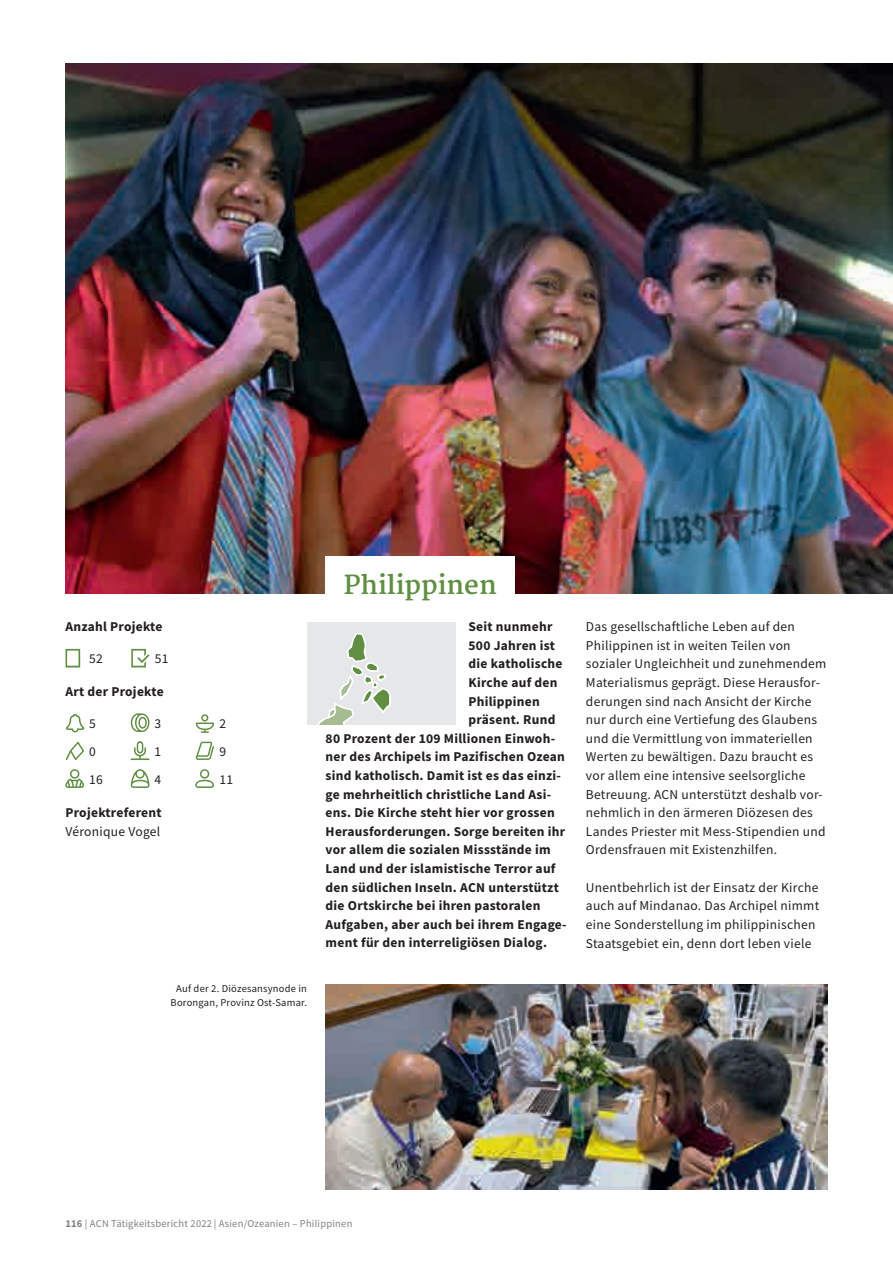
<style>
.page{position:relative;width:893px;height:1263px;background:#fff}
.page>*{position:absolute;margin:0;border:0;box-sizing:border-box;transform-origin:0 0}
.t1{font:700 25.5px "Martel";color:#608e42}
.t2{font:13.5px/18.6px "Source Sans Pro";letter-spacing:.02em;color:#231f20}
.t3{font:700 13.5px "Source Sans Pro";letter-spacing:.02em;color:#231f20}
.t4{font:10.5px "Source Sans Pro";letter-spacing:.02em;color:#808285}
.t5{font:10.5px/13.5px "Source Sans Pro";letter-spacing:.02em;color:#231f20;text-align:center}
.s1{font-weight:700}
</style>
<div class="page">
<img style="left:325px;top:984px;width:503px;height:205px">
<img style="left:65px;top:64px;width:828px;height:530px">
<div style="left:307px;top:622px;width:149px;height:102px;background:#e6e7e9"></div>
<svg style="left:318px;top:633px;width:73px;height:91px"></svg>
<div style="left:326px;top:557px;width:189px;height:54px;background:#fff"></div>
<svg style="left:66px;top:649px;width:14px;height:18px"></svg>
<svg style="left:196px;top:742px;width:18px;height:18px"></svg>
<svg style="left:196px;top:714px;width:18px;height:19px"></svg>
<svg style="left:66px;top:742px;width:18px;height:18px"></svg>
<svg style="left:131px;top:713px;width:18px;height:19px"></svg>
<svg style="left:66px;top:714px;width:18px;height:18px"></svg>
<svg style="left:131px;top:741px;width:18px;height:19px"></svg>
<svg style="left:131px;top:649px;width:18px;height:18px"></svg>
<svg style="left:195px;top:769px;width:19px;height:19px"></svg>
<svg style="left:131px;top:769px;width:18px;height:19px"></svg>
<svg style="left:65px;top:769px;width:19px;height:19px"></svg>
<p class="t3" style="left:65px;top:617px;width:99px">Anzahl Projekte</p>
<p class="t2" style="left:89px;top:649px;width:15px">52</p>
<p class="t2" style="left:155px;top:649px;width:15px">51</p>
<p class="t3" style="left:65px;top:683px;width:100px">Art der Projekte</p>
<p class="t2" style="left:89px;top:714px;width:8px">5</p>
<p class="t2" style="left:155px;top:714px;width:8px">3</p>
<p class="t2" style="left:219px;top:714px;width:8px">2</p>
<p class="t2" style="left:89px;top:737px;width:15px;line-height:27.8px">0<br>16</p>
<p class="t2" style="left:155px;top:737px;width:8px;line-height:27.8px">1<br>4</p>
<p class="t2" style="left:219px;top:737px;width:15px;line-height:27.8px">9<br>11</p>
<p class="t3" style="left:65px;top:803px;width:98px">Projektreferent</p>
<p class="t2" style="left:65px;top:822px;width:96px">Véronique Vogel</p>
<p class="t5" style="left:171px;top:982px;width:138px">Auf der 2. Diözesansynode in<br>Borongan, Provinz Ost-Samar.</p>
<h1 class="t1" style="left:344px;top:570px;width:154px">Philippinen</h1>
<p class="t3" style="left:469px;top:617px;width:85px">Seit nunmehr</p>
<p class="t3" style="left:469px;top:636px;width:88px">500 Jahren ist</p>
<p class="t3" style="left:469px;top:655px;width:96px">die katholische</p>
<p class="t3" style="left:469px;top:673px;width:91px">Kirche auf den</p>
<p class="t3" style="left:469px;top:692px;width:73px">Philippinen</p>
<p class="t3" style="left:469px;top:710px;width:88px">präsent. Rund</p>
<p class="t3" style="left:326px;top:729px;width:231px">80 Prozent der 109 Millionen Einwoh-</p>
<p class="t3" style="left:326px;top:748px;width:241px">ner des Archipels im Pazifischen Ozean</p>
<p class="t3" style="left:326px;top:766px;width:237px">sind katholisch. Damit ist es das einzi-</p>
<p class="t3" style="left:326px;top:785px;width:227px">ge mehrheitlich christliche Land Asi-</p>
<p class="t3" style="left:326px;top:803px;width:231px">ens. Die Kirche steht hier vor grossen</p>
<p class="t3" style="left:326px;top:822px;width:241px">Herausforderungen. Sorge bereiten ihr</p>
<p class="t3" style="left:326px;top:841px;width:226px">vor allem die sozialen Missstände im</p>
<p class="t3" style="left:326px;top:859px;width:231px">Land und der islamistische Terror auf</p>
<p class="t3" style="left:326px;top:878px;width:235px">den südlichen Inseln. ACN unterstützt</p>
<p class="t3" style="left:326px;top:897px;width:216px">die Ortskirche bei ihren pastoralen</p>
<p class="t3" style="left:326px;top:915px;width:243px">Aufgaben, aber auch bei ihrem Engage-</p>
<p class="t3" style="left:326px;top:934px;width:223px">ment für den interreligiösen Dialog.</p>
<p class="t2" style="left:586px;top:617px;width:242px">Das gesellschaftliche Leben auf den Philippinen ist in weiten Teilen von sozialer Ungleichheit und zunehmendem Materialismus geprägt. Diese Herausfor&shy;derungen sind nach Ansicht der Kirche nur durch eine Vertiefung des Glaubens und die Vermittlung von immateriellen Werten zu bewältigen. Dazu braucht es vor allem eine intensive seelsorgliche Betreuung. ACN unterstützt deshalb vor&shy;nehmlich in den ärmeren Diözesen des Landes Priester mit Mess-Stipendien und Ordensfrauen mit Existenzhilfen.</p>
<p class="t2" style="left:586px;top:878px;width:235px">Unentbehrlich ist der Einsatz der Kirche auch auf Mindanao. Das Archipel nimmt eine Sonderstellung im philippinischen Staatsgebiet ein, denn dort leben viele</p>
<p class="t4" style="left:65px;top:1217px;width:289px"><span class="s1">116</span> | ACN Tätigkeitsbericht 2022 | Asien/Ozeanien – Philippinen</p>
</div>
